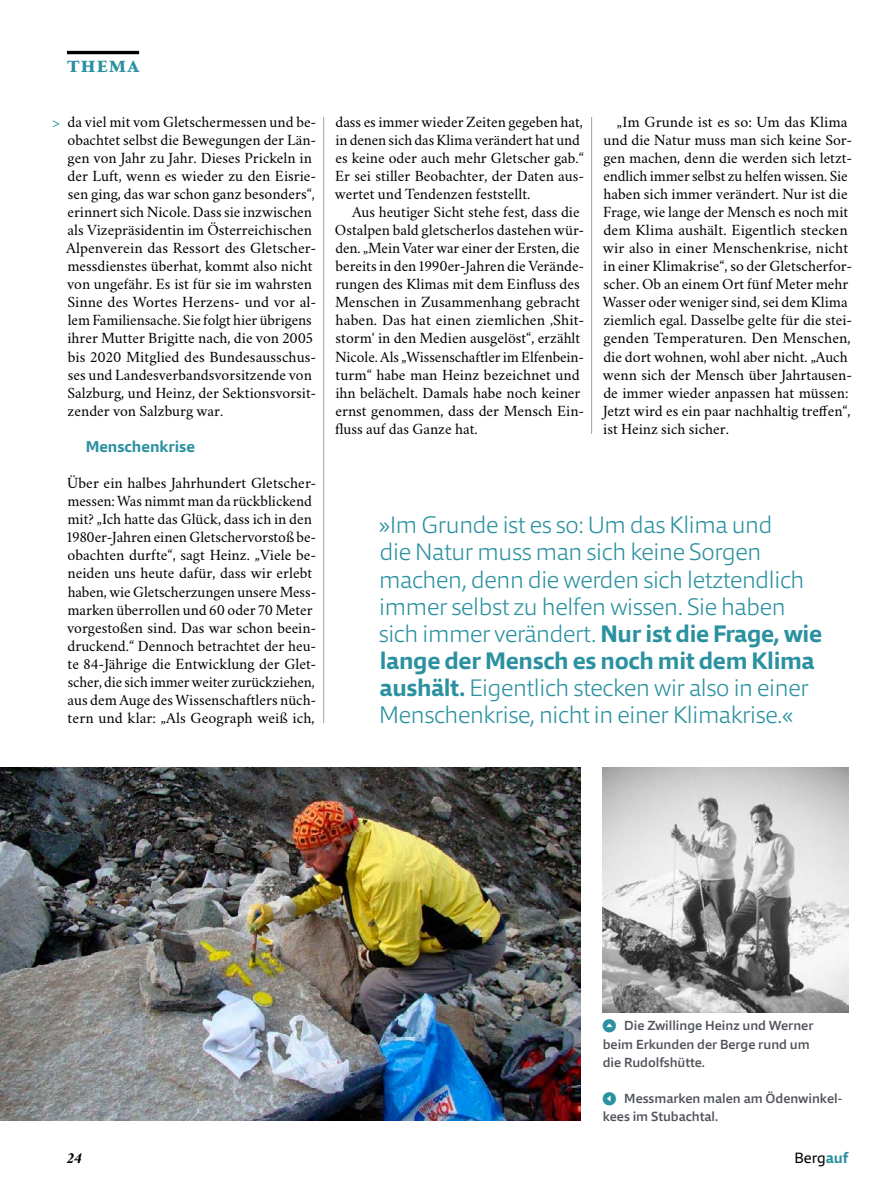
<style>
.page{position:relative;width:893px;height:1191px;background:#fff}
.page>*{position:absolute;margin:0;border:0;box-sizing:border-box;transform-origin:0 0}
.t1{font:700 25.5px "Crimson Tirol";letter-spacing:.015em;color:#2b91a0}
.t2{font:200 24px/27.2px "Qubo";letter-spacing:-.01em;color:#2b91a0}
.t3{font:15.75px/18px "Crimson Tirol";color:#000}
.t4{font:700 15.75px "Qubo";color:#2b91a0}
.t5{font:italic 700 15.75px "Crimson Tirol";color:#000}
.t6{font:15.75px "Crimson Tirol";color:#2b91a0}
.t7{font:15px "Qubo";color:#000}
.t8{font:500 13.35px/18px "Qubo";color:#50535a}
.s1{font-weight:700}
.s2{font-weight:700;color:#2b91a0}
</style>
<div class="page">
<hr style="left:67px;top:51px;width:72px;height:3px;background:#000">
<hr style="left:323px;top:117px;width:1px;height:606px;background:#a0a1a8">
<hr style="left:591px;top:117px;width:1px;height:317px;background:#a0a1a8">
<img style="left:0;top:767px;width:580px;height:353px">
<img style="left:603px;top:767px;width:245px;height:245px">
<h1 class="t1" style="left:67px;top:45px;width:74px">thema</h1>
<p class="t3" style="left:66px;top:111px;width:252px">da viel mit vom Gletschermessen und be&shy;obachtet selbst die Bewegungen der Län&shy;gen von Jahr zu Jahr. Dieses Prickeln in der Luft, wenn es wieder zu den Eisrie&shy;sen ging, das war schon ganz besonders“, erinnert sich Nicole. Dass sie inzwischen als Vizepräsidentin im Österreichischen Alpenverein das Ressort des Gletscher&shy;messdienstes überhat, kommt also nicht von ungefähr. Es ist für sie im wahrsten Sinne des Wortes Herzens- und vor al&shy;lem Familiensache. Sie folgt hier übrigens ihrer Mutter Brigitte nach, die von 2005 bis 2020 Mitglied des Bundesausschus&shy;ses und Landesverbandsvorsitzende von Salzburg, und Heinz, der Sektionsvorsit&shy;zender von Salzburg war.</p>
<p class="t4" style="left:86px;top:436px;width:111px">Menschenkrise</p>
<p class="t3" style="left:67px;top:473px;width:251px">Über ein halbes Jahrhundert Gletscher&shy;messen: Was nimmt man da rückblickend mit? „Ich hatte das Glück, dass ich in den 1980er-Jahren einen Gletschervorstoß be&shy;obachten durfte“, sagt Heinz. „Viele be&shy;neiden uns heute dafür, dass wir erlebt haben, wie Gletscherzungen unsere Mess&shy;marken überrollen und 60 oder 70 Meter vorgestoßen sind. Das war schon beein&shy;druckend.“ Dennoch betrachtet der heu&shy;te 84-Jährige die Entwicklung der Glet&shy;scher, die sich immer weiter zurückziehen, aus dem Auge des Wissenschaftlers nüch&shy;tern und klar: „Als Geograph weiß ich,</p>
<p class="t6" style="left:52px;top:111px;width:9px">&gt;</p>
<p class="t3" style="left:335px;top:111px;width:251px">dass es immer wieder Zeiten gegeben hat, in denen sich das Klima verändert hat und es keine oder auch mehr Gletscher gab.“ Er sei stiller Beobachter, der Daten aus&shy;wertet und Tendenzen feststellt.</p>
<p class="t3" style="left:335px;top:202px;width:251px;text-indent:17px">Aus heutiger Sicht stehe fest, dass die Ostalpen bald gletscherlos dastehen wür&shy;den. „Mein Vater war einer der Ersten, die bereits in den 1990er-Jahren die Verände&shy;rungen des Klimas mit dem Einfluss des Menschen in Zusammenhang gebracht haben. Das hat einen ziemlichen ‚Shit&shy;storm‘ in den Medien ausgelöst“, erzählt Nicole. Als „Wissenschaftler im Elfenbein&shy;turm“ habe man Heinz bezeichnet und ihn belächelt. Damals habe noch keiner ernst genommen, dass der Mensch Ein&shy;fluss auf das Ganze hat.</p>
<p class="t3" style="left:603px;top:111px;width:251px;text-indent:14px">„Im Grunde ist es so: Um das Klima und die Natur muss man sich keine Sor&shy;gen machen, denn die werden sich letzt&shy;endlich immer selbst zu helfen wissen. Sie haben sich immer verändert. Nur ist die Frage, wie lange der Mensch es noch mit dem Klima aushält. Eigentlich stecken wir also in einer Menschenkrise, nicht in einer Klimakrise“, so der Gletscherfor&shy;scher. Ob an einem Ort fünf Meter mehr Wasser oder weniger sind, sei dem Klima ziemlich egal. Dasselbe gelte für die stei&shy;genden Temperaturen. Den Menschen, die dort wohnen, wohl aber nicht. „Auch wenn sich der Mensch über Jahrtausen&shy;de immer wieder anpassen hat müssen:<br>Jetzt wird es ein paar nachhaltig treffen“, ist Heinz sich sicher.</p>
<p class="t2" style="left:379px;top:511px;width:445px">»Im Grunde ist es so: Um das Klima und<br>die Natur muss man sich keine Sorgen machen, denn die werden sich letztendlich immer selbst zu helfen wissen. Sie haben sich immer verändert. <span class="s1">Nur ist die Frage, wie lange der Mensch es noch mit dem Klima aushält.</span> Eigentlich stecken wir also in einer Menschenkrise, nicht in einer Klimakrise.«</p>
<p class="t8" style="left:603px;top:1016px;width:212px;text-indent:22px">Die Zwillinge Heinz und Werner beim Erkunden der Berge rund um die Rudolfshütte.</p>
<p class="t8" style="left:603px;top:1089px;width:241px;text-indent:22px">Messmarken malen am Ödenwinkel&shy;kees im Stubachtal.</p>
<p class="t5" style="left:67px;top:1147px;width:16px">24</p>
<p class="t7" style="left:794px;top:1147px;width:55px">Berg<span class="s2">auf</span></p>
</div>
